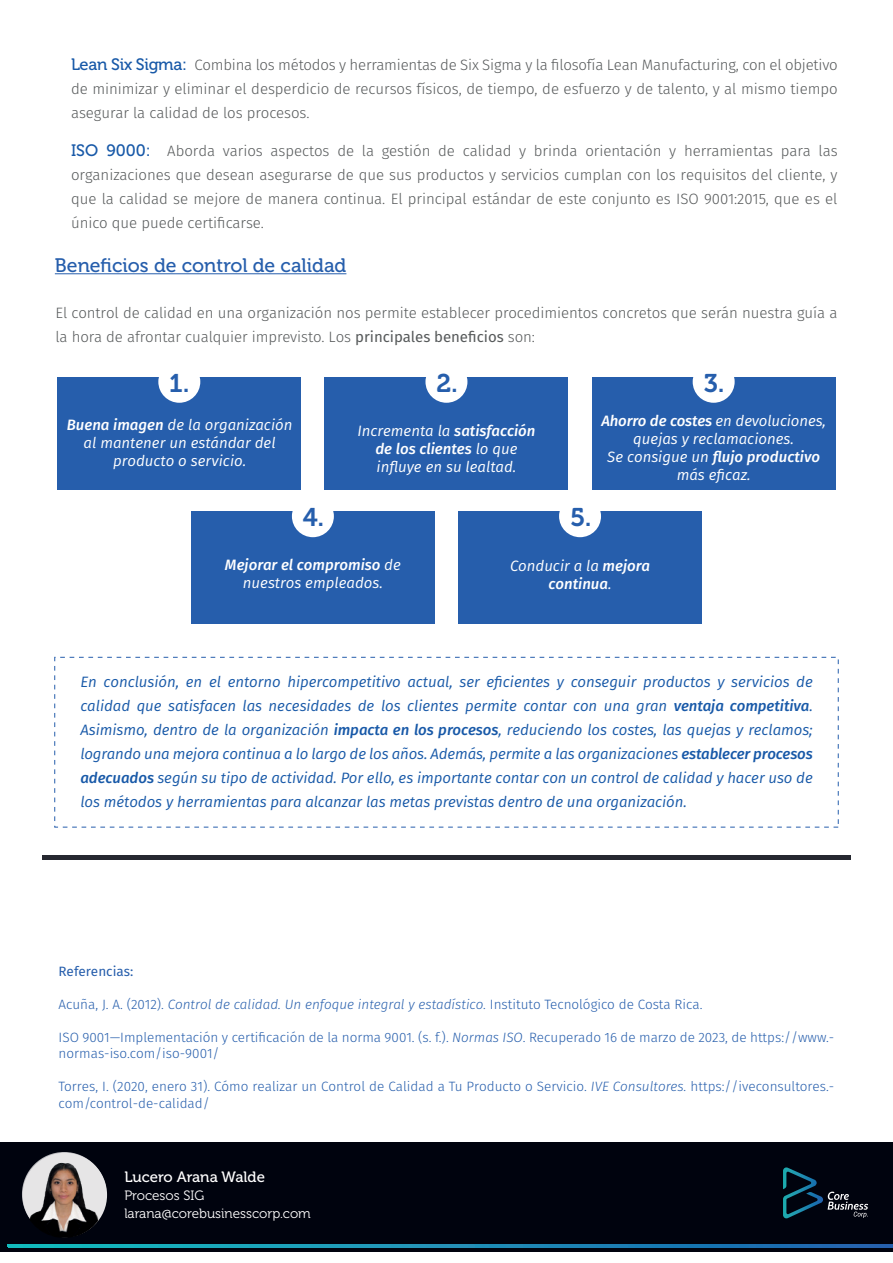
<style>
.page{position:relative;width:893px;height:1263px;background:#fff}
.page>*{position:absolute;margin:0;border:0;box-sizing:border-box;transform-origin:0 0}
.t1{font:25.5px "Museo 700";color:#265eac}
.t2{font:19.5px "Museo 500";color:#265eac}
.t3{font:300 15px/24px "Fira Sans";letter-spacing:-.005em;color:#575a5b;text-align:justify}
.t4{font:italic 15px/24px "Fira Sans";letter-spacing:-.005em;color:#1859a8;text-align:justify}
.t5{font:italic 15px/18px "Fira Sans";color:#fff;text-align:center}
.t6{font:italic 500 15px/18px "Fira Sans";color:#fff;text-align:center}
.t7{font:15px "Museo 500";color:#fff}
.t8{font:300 13.5px/16.5px "Fira Sans";color:#265eac}
.t9{font:13.5px/18px "Museo 300";color:#fff}
.t10{font:13.5px "Fira Sans";color:#265eac}
.s1{font-family:"Museo 500";font-weight:400;font-size:16.5px;color:#1859a8}
.s2{font-weight:400}
.s3{font-weight:500}
.s4{font-style:italic}
</style>
<div class="page">
<div style="left:0;top:1142px;width:892px;height:110px;background:#00030e"></div>
<svg style="left:783px;top:1167px;width:85px;height:51px;background:#10202d"></svg>
<svg style="left:8px;top:1245px;width:885px;height:2px;background:#1b8fb6"></svg>
<hr style="left:42px;top:856px;width:809px;height:3px;background:#262830">
<hr style="left:55px;top:273px;width:291px;height:1px;background:#265eac">
<img style="left:22px;top:1153px;width:84px;height:84px">
<div style="left:57px;top:377px;width:244px;height:112px;background:#265eac"></div>
<div style="left:158px;top:361px;width:42px;height:42px;background:#fff;border-radius:50%"></div>
<div style="left:325px;top:377px;width:243px;height:112px;background:#265eac"></div>
<div style="left:425px;top:361px;width:42px;height:42px;background:#fff;border-radius:50%"></div>
<div style="left:191px;top:511px;width:244px;height:113px;background:#265eac"></div>
<div style="left:292px;top:495px;width:42px;height:42px;background:#fff;border-radius:50%"></div>
<div style="left:458px;top:511px;width:244px;height:113px;background:#265eac"></div>
<div style="left:559px;top:495px;width:42px;height:42px;background:#fff;border-radius:50%"></div>
<div style="left:592px;top:377px;width:243px;height:112px;background:#265eac"></div>
<div style="left:693px;top:361px;width:42px;height:42px;background:#fff;border-radius:50%"></div>
<p class="t3" style="left:71px;top:53px;width:768px"><span class="s1">Lean Six Sigma:</span> Combina los métodos y herramientas de Six Sigma y la filosofía Lean Manufacturing, con el objetivo de minimizar y eliminar el desperdicio de recursos físicos, de tiempo, de esfuerzo y de talento, y al mismo tiempo asegurar la calidad de los procesos.</p>
<p class="t3" style="left:71px;top:139px;width:768px"><span class="s1">ISO 9000:</span> Aborda varios aspectos de la gestión de calidad y brinda orientación y herramientas para las organizaciones que desean asegurarse de que sus productos y servicios cumplan con los requisitos del cliente, y que la calidad se mejore de manera continua. El principal estándar de este conjunto es ISO 9001:2015, que es el único que puede certificarse.</p>
<h2 class="t2" style="left:55px;top:254px;width:293px">Beneficios de control de calidad</h2>
<p class="t3" style="left:55px;top:300px;width:784px">El control de calidad en una organización nos permite establecer procedimientos concretos que serán nuestra guía a la hora de afrontar cualquier imprevisto. Los <span class="s2">principales beneficios</span> son:</p>
<h1 class="t1" style="left:169px;top:369px;width:22px">1.</h1>
<p class="t5" style="left:67px;top:416px;width:227px"><span class="s3">Buena imagen</span> de la organización al mantener un estándar del producto o servicio.</p>
<h1 class="t1" style="left:303px;top:503px;width:23px">4.</h1>
<h1 class="t1" style="left:436px;top:369px;width:23px">2.</h1>
<p class="t5" style="left:357px;top:422px;width:180px">Incrementa la <span class="s3">satisfacción de los clientes</span> lo que influye en su lealtad.</p>
<h1 class="t1" style="left:570px;top:503px;width:23px">5.</h1>
<h1 class="t1" style="left:704px;top:369px;width:22px">3.</h1>
<p class="t5" style="left:601px;top:411px;width:226px"><span class="s3">Ahorro de costes</span> en devoluciones, quejas y reclamaciones.<br>Se consigue un <span class="s3">flujo productivo </span>más eficaz.</p>
<p class="t5" style="left:225px;top:555px;width:177px"><span class="s3">Mejorar el compromiso</span> de nuestros empleados.</p>
<p class="t6" style="left:510px;top:556px;width:142px"><span class="s2">Conducir a la</span> mejora continua<span class="s2">.</span></p>
<p class="t4" style="left:80px;top:669px;width:734px">En conclusión, en el entorno hipercompetitivo actual, ser eficientes y conseguir productos y servicios de calidad que satisfacen las necesidades de los clientes permite contar con una gran <span class="s3">ventaja competitiva</span>.<br>Asimismo, dentro de la organización <span class="s3">impacta en los procesos</span>, reduciendo los costes, las quejas y reclamos; logrando una mejora continua a lo largo de los años. Además, permite a las organizaciones <span class="s3">establecer procesos adecuados</span> según su tipo de actividad. Por ello, es importante contar con un control de calidad y hacer uso de los métodos y herramientas para alcanzar las metas previstas dentro de una organización.</p>
<p class="t10" style="left:59px;top:961px;width:76px">Referencias:</p>
<p class="t8" style="left:59px;top:995px;width:645px">Acuña, J. A. (2012). <span class="s4">Control de calidad. Un enfoque integral y estadístico.</span> Instituto Tecnológico de Costa Rica.</p>
<p class="t8" style="left:59px;top:1028px;width:777px">ISO 9001—Implementación y certificación de la norma 9001. (s. f.). <span class="s4">Normas ISO</span>. Recuperado 16 de marzo de 2023, de https://www.- normas-iso.com/iso-9001/</p>
<p class="t8" style="left:59px;top:1078px;width:777px">Torres, I. (2020, enero 31). Cómo realizar un Control de Calidad a Tu Producto o Servicio. <span class="s4">IVE Consultores.</span> https://iveconsultores.- com/control-de-calidad/</p>
<p class="t7" style="left:124px;top:1169px;width:142px">Lucero Arana Walde</p>
<p class="t9" style="left:124px;top:1187px;width:188px">Procesos SIG larana@corebusinesscorp.com</p>
</div>
